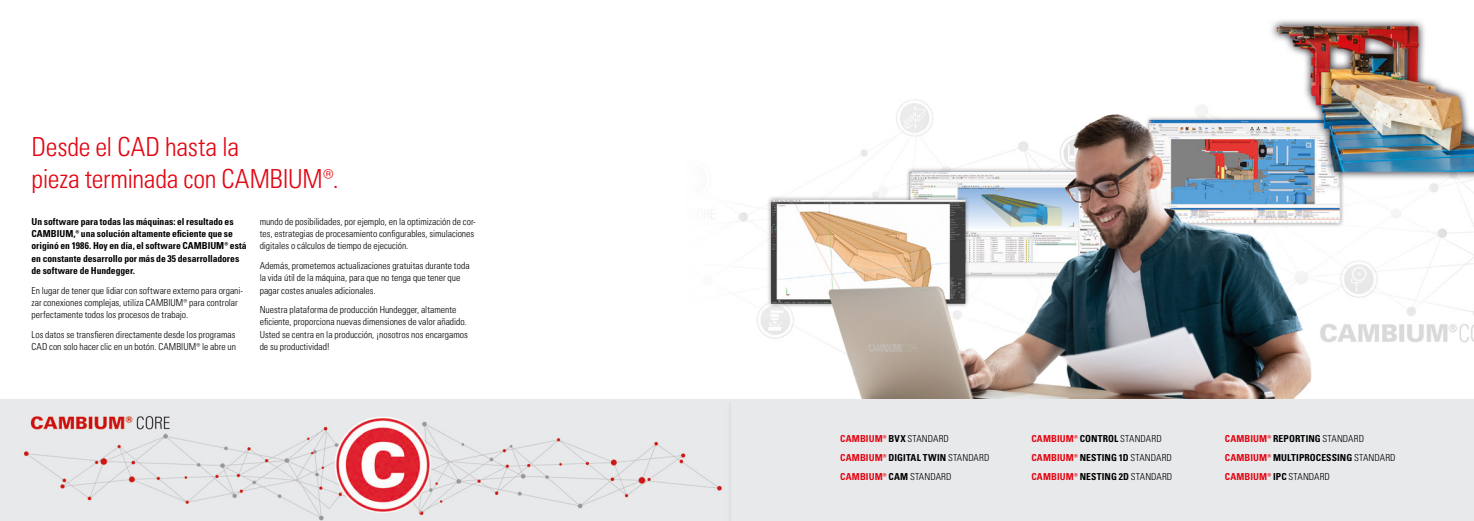
<style>
.page{position:relative;width:1474px;height:521px;background:#fff}
.page>*{position:absolute;margin:0;border:0;box-sizing:border-box;transform-origin:0 0}
.t1{font:300 condensed 26.25px/31.5px "Univers LT Pro";letter-spacing:-.01em;color:#e30613}
.t2{font:300 condensed 9.62px/12.2px "Univers LT Pro";color:#000}
.t3{font:700 condensed 9.62px/19px "Univers LT Pro";letter-spacing:.005em;color:#000}
.t4{font:700 condensed 9.62px/19px "Univers LT Pro";letter-spacing:.01em;color:#e30613}
.s1{color:#000}
.s2{font-weight:300;color:#000}
.s3{color:#e30613}
.s4{font-weight:300}
</style>
<div class="page">
<img style="left:602px;top:20px;width:871px;height:380px">
<div style="left:0;top:400px;width:1473px;height:121px;background:#e8e9eb"></div>
<img style="left:23px;top:415px;width:699px;height:106px">
<h1 class="t1" style="left:32px;top:130px;width:308px">Desde el CAD hasta la<br>pieza terminada con CAMBIUM®.</h1>
<p class="t3" style="left:32px;top:215px;width:217px;line-height:12.2px">Un software para todas las máquinas: el resultado es CAMBIUM,® una solución altamente eficiente que se originó en 1986. Hoy en día, el software CAMBIUM® está en constante desarrollo por más de 35 desarrolladores de software de Hundegger.</p>
<p class="t2" style="left:32px;top:283px;width:213px">En lugar de tener que lidiar con software externo para organi&shy;zar conexiones complejas, utiliza CAMBIUM® para controlar perfectamente todos los procesos de trabajo.</p>
<p class="t2" style="left:32px;top:328px;width:206px">Los datos se transfieren directamente desde los programas<br>CAD con solo hacer clic en un botón. CAMBIUM® le abre un</p>
<p class="t2" style="left:260px;top:215px;width:218px">mundo de posibilidades, por ejemplo, en la optimización de cor&shy;tes, estrategias de procesamiento configurables, simulaciones digitales o cálculos de tiempo de ejecución.</p>
<p class="t2" style="left:260px;top:259px;width:211px">Además, prometemos actualizaciones gratuitas durante toda la vida útil de la máquina, para que no tenga que tener que pagar costes anuales adicionales.</p>
<p class="t2" style="left:260px;top:303px;width:210px">Nuestra plataforma de producción Hundegger, altamente eficiente, proporciona nuevas dimensiones de valor añadido.<br>Usted se centra en la producción, ¡nosotros nos encargamos de su productividad!</p>
<p class="t4" style="left:840px;top:429px;width:151px">CAMBIUM® <span class="s1">BVX</span> <span class="s2">STANDARD<br></span>CAMBIUM® <span class="s1">DIGITAL TWIN</span> <span class="s2">STANDARD<br></span>CAMBIUM® <span class="s1">CAM</span> <span class="s2">STANDARD</span></p>
<p class="t3" style="left:1031px;top:429px;width:142px"><span class="s3">CAMBIUM®</span> CONTROL <span class="s4">STANDARD<br></span><span class="s3">CAMBIUM®</span> NESTING 1D <span class="s4">STANDARD<br></span><span class="s3">CAMBIUM®</span> NESTING 2D <span class="s4">STANDARD</span></p>
<p class="t3" style="left:1224px;top:429px;width:172px"><span class="s3">CAMBIUM®</span> REPORTING <span class="s4">STANDARD<br></span><span class="s3">CAMBIUM®</span> MULTIPROCESSING <span class="s4">STANDARD<br></span><span class="s3">CAMBIUM®</span> IPC <span class="s4">STANDARD</span></p>
</div>
